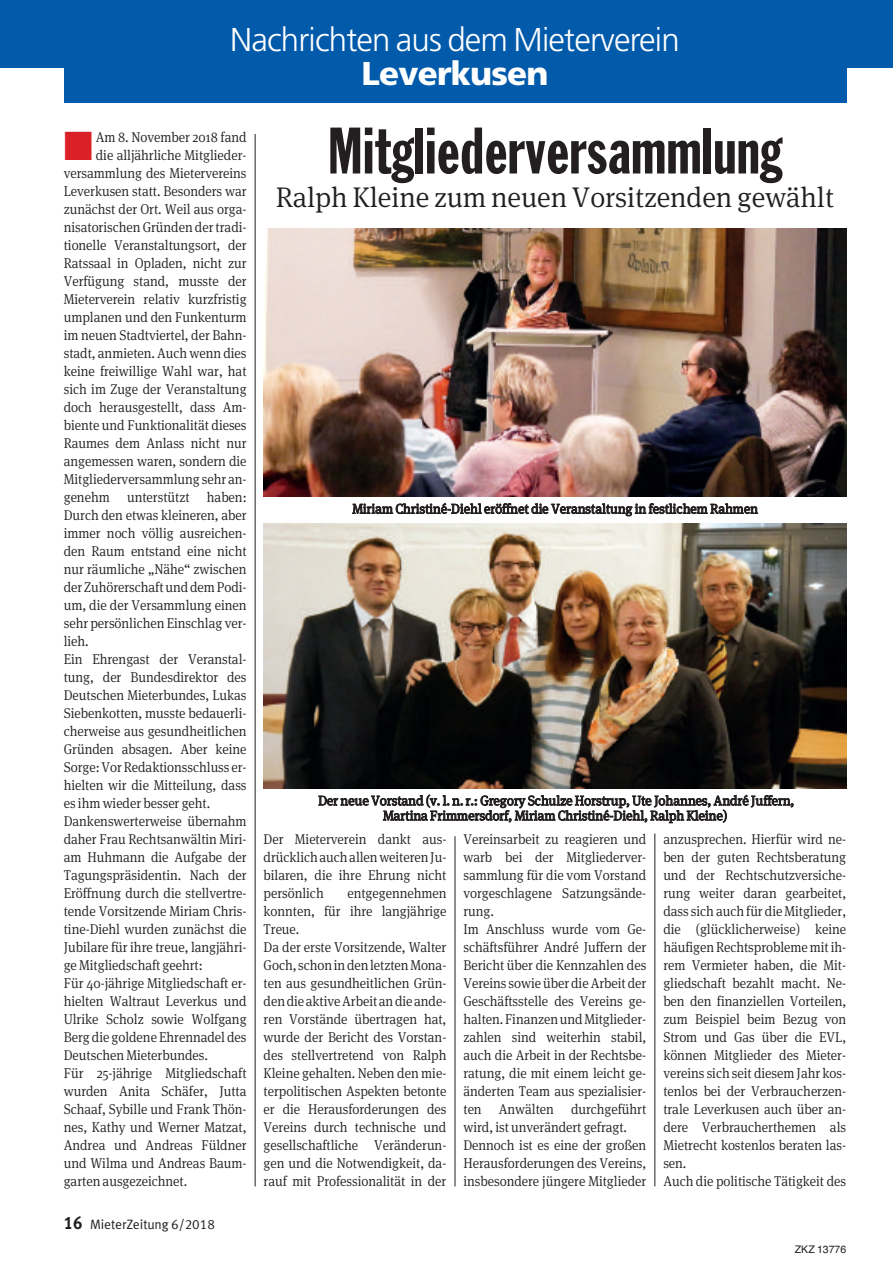
<style>
.page{position:relative;width:893px;height:1263px;background:#fff}
.page>*{position:absolute;margin:0;border:0;box-sizing:border-box;transform-origin:0 0}
.t1{font:64.5px "Franklin Gothic Extra Cond";letter-spacing:.01em;color:#231f20}
.t2{font:300 33px "Frutiger";letter-spacing:-.025em;color:#fff}
.t3{font:900 33px "Frutiger";letter-spacing:-.025em;color:#fff}
.t4{font:300 28.5px "Meta Serif OT";letter-spacing:-.005em;color:#231f20}
.t5{font:300 14.25px/18px "Meta Serif OT";letter-spacing:-.005em;color:#231f20;scale:.94 1}
.t6{font:300 13.5px/15px "Meta Serif OT";letter-spacing:-.005em;color:#231f20;text-align:center}
.t7{font:13.5px "VZ Meta LF";color:#231f20}
.t8{font:10.5px "Helvetica";color:#231f20}
.s1{color:#db2128}
.s2{font-weight:700;font-size:18px}
</style>
<div class="page">
<hr style="left:255px;top:134px;width:1px;height:1052px;background:#231f20">
<hr style="left:455px;top:836px;width:1px;height:350px;background:#231f20">
<hr style="left:655px;top:833px;width:1px;height:353px;background:#231f20">
<div style="left:64px;top:60px;width:782px;height:42px;background:#015aaa"></div>
<div style="left:0;top:0;width:893px;height:67px;background:#015aaa"></div>
<img style="left:264px;top:523px;width:582px;height:265px">
<img style="left:264px;top:228px;width:582px;height:268px">
<h2 class="t2" style="left:230px;top:26px;width:451px">Nachrichten aus dem Mieterverein</h2>
<h2 class="t3" style="left:362px;top:60px;width:188px">Leverkusen</h2>
<p class="t5" style="left:64px;top:129px;width:196px"><span class="s1">■</span> Am 8. November 2018 fand</p>
<p class="t5" style="left:96px;top:147px;width:162px">die alljährliche Mitglieder-</p>
<p class="t5" style="left:64px;top:165px;width:196px">versammlung des Mietervereins</p>
<p class="t5" style="left:64px;top:183px;width:196px">Leverkusen statt. Besonders war</p>
<p class="t5" style="left:64px;top:201px;width:196px">zunächst der Ort. Weil aus orga-</p>
<p class="t5" style="left:64px;top:219px;width:196px">nisatorischen Gründen der tradi-</p>
<p class="t5" style="left:64px;top:237px;width:196px">tionelle Veranstaltungsort, der</p>
<p class="t5" style="left:64px;top:255px;width:196px">Ratssaal in Opladen, nicht zur</p>
<p class="t5" style="left:64px;top:273px;width:196px">Verfügung stand, musste der</p>
<p class="t5" style="left:64px;top:291px;width:196px">Mieterverein relativ kurzfristig</p>
<p class="t5" style="left:64px;top:309px;width:196px">umplanen und den Funkenturm</p>
<p class="t5" style="left:64px;top:327px;width:196px">im neuen Stadtviertel, der Bahn-</p>
<p class="t5" style="left:64px;top:345px;width:196px">stadt, anmieten. Auch wenn dies</p>
<p class="t5" style="left:64px;top:363px;width:196px">keine freiwillige Wahl war, hat</p>
<p class="t5" style="left:64px;top:381px;width:196px">sich im Zuge der Veranstaltung</p>
<p class="t5" style="left:64px;top:399px;width:196px">doch herausgestellt, dass Am-</p>
<p class="t5" style="left:64px;top:417px;width:196px">biente und Funktionalität dieses</p>
<p class="t5" style="left:64px;top:435px;width:196px">Raumes dem Anlass nicht nur</p>
<p class="t5" style="left:64px;top:453px;width:196px">angemessen waren, sondern die</p>
<p class="t5" style="left:64px;top:471px;width:196px">Mitgliederversammlung sehr an-</p>
<p class="t5" style="left:64px;top:489px;width:196px">genehm unterstützt haben:</p>
<p class="t5" style="left:64px;top:507px;width:196px">Durch den etwas kleineren, aber</p>
<p class="t5" style="left:64px;top:525px;width:196px">immer noch völlig ausreichen-</p>
<p class="t5" style="left:64px;top:543px;width:196px">den Raum entstand eine nicht</p>
<p class="t5" style="left:64px;top:561px;width:196px">nur räumliche „Nähe“ zwischen</p>
<p class="t5" style="left:64px;top:579px;width:196px">der ZuhörerschaftunddemPodi-</p>
<p class="t5" style="left:64px;top:597px;width:196px">um, die der Versammlung einen</p>
<p class="t5" style="left:64px;top:615px;width:196px">sehr persönlichen Einschlag ver-</p>
<p class="t5" style="left:64px;top:633px;width:28px">lieh.</p>
<p class="t5" style="left:64px;top:651px;width:196px">Ein Ehrengast der Veranstal-</p>
<p class="t5" style="left:64px;top:669px;width:196px">tung, der Bundesdirektor des</p>
<p class="t5" style="left:64px;top:687px;width:196px">Deutschen Mieterbundes, Lukas</p>
<p class="t5" style="left:64px;top:705px;width:196px">Siebenkotten, musste bedauerli-</p>
<p class="t5" style="left:64px;top:723px;width:196px">cherweise aus gesundheitlichen</p>
<p class="t5" style="left:64px;top:741px;width:196px">Gründen absagen. Aber keine</p>
<p class="t5" style="left:64px;top:759px;width:196px">Sorge:VorRedaktionsschluss er-</p>
<p class="t5" style="left:64px;top:777px;width:196px">hielten wir die Mitteilung, dass</p>
<p class="t5" style="left:64px;top:795px;width:157px">es ihm wieder besser geht.</p>
<p class="t5" style="left:64px;top:813px;width:196px">Dankenswerterweise übernahm</p>
<p class="t5" style="left:64px;top:831px;width:196px">daher Frau Rechtsanwältin Miri-</p>
<p class="t5" style="left:64px;top:849px;width:196px">am Huhmann die Aufgabe der</p>
<p class="t5" style="left:64px;top:867px;width:196px">Tagungspräsidentin. Nach der</p>
<p class="t5" style="left:64px;top:885px;width:196px">Eröffnung durch die stellvertre-</p>
<p class="t5" style="left:64px;top:903px;width:196px">tende Vorsitzende Miriam Chris-</p>
<p class="t5" style="left:64px;top:921px;width:196px">tine-Diehl wurden zunächst die</p>
<p class="t5" style="left:64px;top:939px;width:196px">Jubilare für ihre treue, langjähri-</p>
<p class="t5" style="left:64px;top:957px;width:149px">ge Mitgliedschaft geehrt:</p>
<p class="t5" style="left:64px;top:975px;width:196px">Für 40-jährige Mitgliedschaft er-</p>
<p class="t5" style="left:64px;top:993px;width:196px">hielten Waltraut Leverkus und</p>
<p class="t5" style="left:64px;top:1011px;width:196px">Ulrike Scholz sowie Wolfgang</p>
<p class="t5" style="left:64px;top:1029px;width:196px">Berg die goldene Ehrennadel des</p>
<p class="t5" style="left:64px;top:1047px;width:155px">Deutschen Mieterbundes.</p>
<p class="t5" style="left:64px;top:1065px;width:196px">Für 25-jährige Mitgliedschaft</p>
<p class="t5" style="left:64px;top:1083px;width:196px">wurden Anita Schäfer, Jutta</p>
<p class="t5" style="left:64px;top:1101px;width:196px">Schaaf, Sybille und Frank Thön-</p>
<p class="t5" style="left:64px;top:1119px;width:196px">nes, Kathy und Werner Matzat,</p>
<p class="t5" style="left:64px;top:1137px;width:196px">Andrea und Andreas Füldner</p>
<p class="t5" style="left:64px;top:1155px;width:196px">und Wilma und Andreas Baum-</p>
<p class="t5" style="left:64px;top:1173px;width:133px">garten ausgezeichnet.</p>
<p class="t7" style="left:64px;top:1216px;width:153px"><span class="s2">16</span> MieterZeitung 6/2018</p>
<h1 class="t1" style="left:328px;top:128px;width:455px">Mitgliederversammlung</h1>
<h3 class="t4" style="left:276px;top:186px;width:560px">Ralph Kleine zum neuen Vorsitzenden gewählt</h3>
<p class="t6" style="left:352px;top:502px;width:407px">Miriam Christiné-Diehl eröffnet die Veranstaltung in festlichem Rahmen</p>
<p class="t6" style="left:318px;top:794px;width:477px">Der neue Vorstand (v. l. n. r.: Gregory Schulze Horstrup, Ute Johannes, André Juffern,<br>Martina Frimmersdorf, Miriam Christiné-Diehl, Ralph Kleine)</p>
<p class="t5" style="left:264px;top:831px;width:196px;text-align:justify">Der Mieterverein dankt aus&shy;drücklichauchallenweiterenJu&shy;bilaren, die ihre Ehrung nicht persönlich</p>
<p class="t5" style="left:264px;top:885px;width:196px;text-indent:84px">entgegennehmen konnten, für ihre langjährige<br>Treue.<br>Da der erste Vorsitzende, Walter<br>Goch, schonindenletztenMona&shy;ten aus gesundheitlichen Grün&shy;dendieaktiveArbeitandieande&shy;ren Vorstände übertragen hat, wurde der Bericht des Vorstan&shy;des stellvertretend von Ralph<br>Kleine gehalten. Neben den mie&shy;terpolitischen Aspekten betonte er die Herausforderungen des<br>Vereins durch technische und gesellschaftliche Veränderun&shy;gen und die Notwendigkeit, da&shy;rauf mit Professionalität in der</p>
<p class="t5" style="left:463px;top:832px;width:196px">Vereinsarbeit zu reagieren und warb bei der Mitgliederver&shy;sammlung für die vom Vorstand vorgeschlagene Satzungsände&shy;rung.<br>Im Anschluss wurde vom Ge&shy;schäftsführer André Juffern der<br>Bericht über die Kennzahlen des<br>Vereins sowie über dieArbeit der<br>Geschäftsstelle des Vereins ge&shy;halten.FinanzenundMitglieder&shy;zahlen sind weiterhin stabil, auch die Arbeit in der Rechtsbe&shy;ratung, die mit einem leicht ge&shy;änderten Team aus spezialisier&shy;ten Anwälten durchgeführt wird, ist unverändert gefragt.<br>Dennoch ist es eine der großen<br>Herausforderungen des Vereins, insbesondere jüngere Mitglieder</p>
<p class="t5" style="left:663px;top:832px;width:196px">anzusprechen. Hierfür wird ne&shy;ben der guten Rechtsberatung und der Rechtschutzversiche&shy;rung weiter daran gearbeitet, dass sich auch für die Mitglieder, die (glücklicherweise) keine häufigenRechtsprobleme mitih&shy;rem Vermieter haben, die Mit&shy;gliedschaft bezahlt macht. Ne&shy;ben den finanziellen Vorteilen, zum Beispiel beim Bezug von<br>Strom und Gas über die EVL, können Mitglieder des Mieter&shy;vereins sich seit diesem Jahr kos&shy;tenlos bei der Verbraucherzen&shy;trale Leverkusen auch über an&shy;dere Verbraucherthemen als<br>Mietrecht kostenlos beraten las&shy;sen.<br>Auch die politische Tätigkeit des</p>
<p class="t8" style="left:795px;top:1243px;width:53px">ZKZ 13776</p>
</div>
